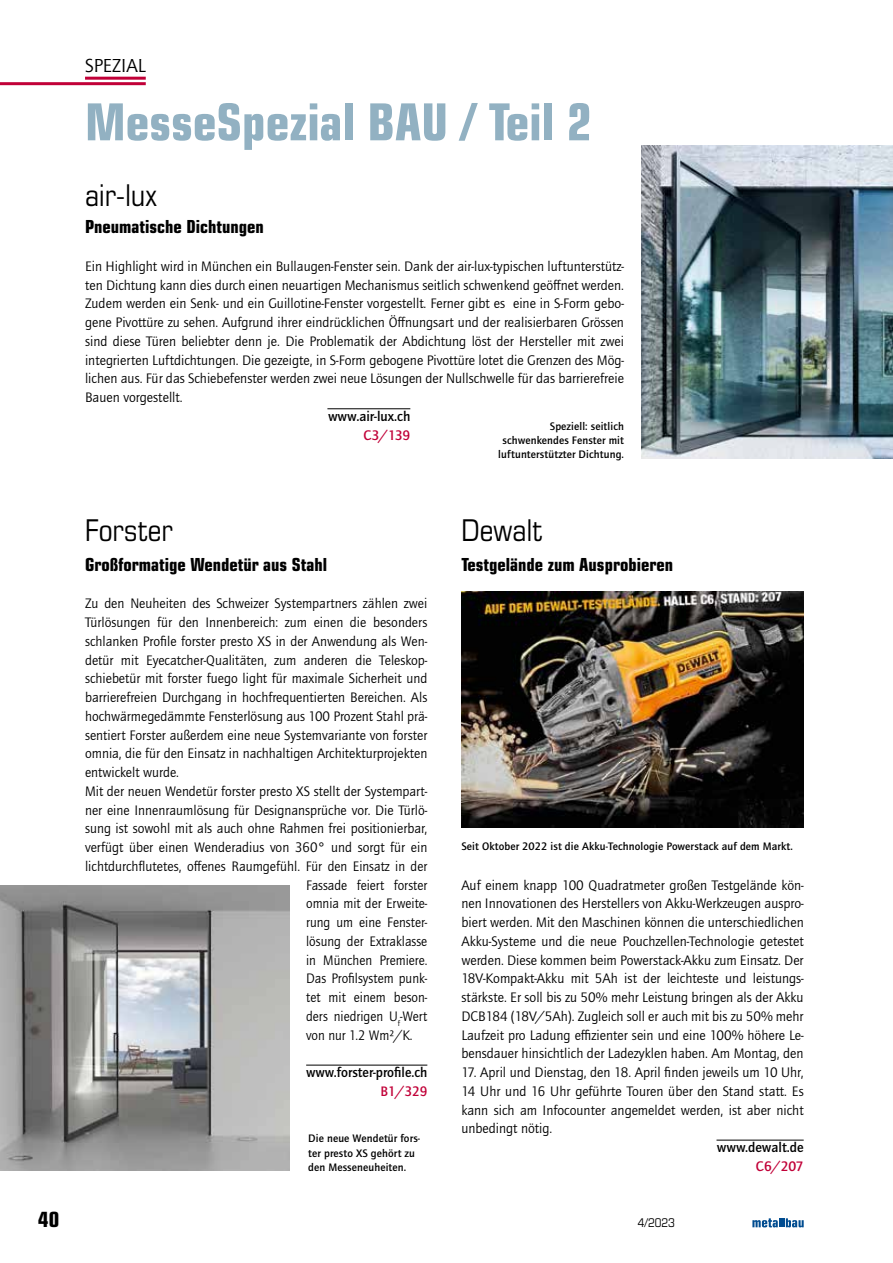
<style>
.page{position:relative;width:893px;height:1263px;background:#fff}
.page>*{position:absolute;margin:0;border:0;box-sizing:border-box;transform-origin:0 0}
.t1{font:700 condensed 51px "Eurostile LT Std";color:#92b1c2}
.t2{font:condensed 30px "Eurostile LT Std";color:#000}
.t3{font:700 condensed 21px "Eurostile LT Std";color:#000}
.t4{font:19.5px "Quay Sans ITC Std";color:#000}
.t5{font:700 condensed 18px "Eurostile LT Std";color:#000}
.t6{font:14.25px/18.8px "Quay Sans ITC Std";color:#000;text-align:justify}
.t7{font:14.25px "Quay Sans ITC Std";color:#000;scale:.96 1}
.t8{font:500 14.25px "Quay Sans ITC Std";color:#000}
.t9{font:500 14.25px "Quay Sans ITC Std";color:#c10038}
.t10{font:condensed 12px "Eurostile LT Std";color:#000}
.t11{font:500 11.25px/14.2px "Quay Sans ITC Std";letter-spacing:.01em;color:#000}
</style>
<div class="page">
<hr style="left:0;top:82px;width:146px;height:3px;background:#c10038">
<hr style="left:85px;top:77px;width:61px;height:3px;background:#c10038">
<svg style="left:752px;top:1218px;width:52px;height:9px"></svg>
<hr style="left:306px;top:1065px;width:121px;height:1px;background:#000">
<img style="left:0;top:885px;width:289px;height:286px">
<hr style="left:327px;top:408px;width:83px;height:1px;background:#000">
<img style="left:641px;top:146px;width:252px;height:312px">
<hr style="left:716px;top:1140px;width:88px;height:1px;background:#000">
<img style="left:461px;top:591px;width:343px;height:237px">
<h3 class="t3" style="left:38px;top:1206px;width:22px">40</h3>
<h3 class="t4" style="left:85px;top:55px;width:62px">SPEZIAL</h3>
<h1 class="t1" style="left:85px;top:91px;width:509px">MesseSpezial BAU / Teil 2</h1>
<h2 class="t2" style="left:85px;top:177px;width:74px">air-lux</h2>
<p class="t5" style="left:85px;top:216px;width:180px">Pneumatische Dichtungen</p>
<p class="t6" style="left:85px;top:257px;width:541px">Ein Highlight wird in München ein Bullaugen-Fenster sein. Dank der air-lux-typischen luftunterstütz&shy;ten Dichtung kann dies durch einen neuartigen Mechanismus seitlich schwenkend geöffnet werden.<br>Zudem werden ein Senk- und ein Guillotine-Fenster vorgestellt. Ferner gibt es eine in S-Form gebo&shy;gene Pivottüre zu sehen. Aufgrund ihrer eindrücklichen Öffnungsart und der realisierbaren Grössen sind diese Türen beliebter denn je. Die Problematik der Abdichtung löst der Hersteller mit zwei integrierten Luftdichtungen. Die gezeigte, in S-Form gebogene Pivottüre lotet die Grenzen des Mög&shy;lichen aus. Für das Schiebefenster werden zwei neue Lösungen der Nullschwelle für das barrierefreie Bauen vorgestellt.</p>
<p class="t8" style="left:328px;top:408px;width:84px">www.air-lux.ch</p>
<p class="t9" style="left:363px;top:427px;width:48px">C3/139</p>
<p class="t11" style="left:498px;top:419px;width:127px;text-align:right">Speziell: seitlich schwenkendes Fenster mit luftunterstützter Dichtung.</p>
<h2 class="t2" style="left:85px;top:512px;width:89px">Forster</h2>
<p class="t5" style="left:85px;top:553px;width:244px">Großformatige Wendetür aus Stahl</p>
<p class="t6" style="left:85px;top:594px;width:344px">Zu den Neuheiten des Schweizer Systempartners zählen zwei</p>
<p class="t6" style="left:85px;top:613px;width:344px">Türlösungen für den Innenbereich: zum einen die besonders</p>
<p class="t6" style="left:85px;top:632px;width:344px">schlanken Profile forster presto XS in der Anwendung als Wen-</p>
<p class="t6" style="left:85px;top:651px;width:344px">detür mit Eyecatcher-Qualitäten, zum anderen die Teleskop-</p>
<p class="t6" style="left:85px;top:669px;width:344px">schiebetür mit forster fuego light für maximale Sicherheit und</p>
<p class="t6" style="left:85px;top:688px;width:344px">barrierefreien Durchgang in hochfrequentierten Bereichen. Als</p>
<p class="t6" style="left:85px;top:707px;width:344px">hochwärmegedämmte Fensterlösung aus 100 Prozent Stahl prä-</p>
<p class="t6" style="left:85px;top:726px;width:344px">sentiert Forster außerdem eine neue Systemvariante von forster</p>
<p class="t6" style="left:85px;top:744px;width:344px">omnia, die für den Einsatz in nachhaltigen Architekturprojekten</p>
<p class="t6" style="left:85px;top:763px;width:95px">entwickelt wurde.</p>
<p class="t6" style="left:85px;top:782px;width:344px">Mit der neuen Wendetür forster presto XS stellt der Systempart-</p>
<p class="t6" style="left:85px;top:801px;width:344px">ner eine Innenraumlösung für Designansprüche vor. Die Türlö-</p>
<p class="t6" style="left:85px;top:819px;width:344px">sung ist sowohl mit als auch ohne Rahmen frei positionierbar,</p>
<p class="t6" style="left:85px;top:838px;width:344px">verfügt über einen Wenderadius von 360° und sorgt für ein</p>
<p class="t6" style="left:85px;top:857px;width:344px">lichtdurchflutetes, offenes Raumgefühl. Für den Einsatz in der</p>
<p class="t7" style="left:306px;top:877px;width:128px">Fassade feiert forster</p>
<p class="t7" style="left:306px;top:896px;width:128px">omnia mit der Erweite-</p>
<p class="t7" style="left:306px;top:915px;width:128px">rung um eine Fenster-</p>
<p class="t7" style="left:306px;top:933px;width:128px">lösung der Extraklasse</p>
<p class="t7" style="left:306px;top:952px;width:128px">in München Premiere.</p>
<p class="t7" style="left:306px;top:971px;width:128px">Das Profilsystem punk-</p>
<p class="t7" style="left:306px;top:990px;width:128px">tet mit einem beson-</p>
<p class="t7" style="left:306px;top:1008px;width:128px">ders niedrigen U<sub>f</sub>-Wert</p>
<p class="t7" style="left:306px;top:1027px;width:112px">von nur 1.2 Wm²/K.</p>
<p class="t8" style="left:306px;top:1064px;width:123px">www.forster-profile.ch</p>
<p class="t9" style="left:380px;top:1083px;width:48px">B1/329</p>
<p class="t11" style="left:308px;top:1132px;width:113px">Die neue Wendetür fors&shy;ter presto XS gehört zu den Messeneuheiten.</p>
<h2 class="t2" style="left:461px;top:512px;width:83px">Dewalt</h2>
<p class="t5" style="left:461px;top:553px;width:213px">Testgelände zum Ausprobieren</p>
<p class="t11" style="left:461px;top:839px;width:333px">Seit Oktober 2022 ist die Akku-Technologie Powerstack auf dem Markt.</p>
<p class="t6" style="left:461px;top:876px;width:344px">Auf einem knapp 100 Quadratmeter großen Testgelände kön&shy;nen Innovationen des Herstellers von Akku-Werkzeugen auspro&shy;biert werden. Mit den Maschinen können die unterschiedlichen Akku-Systeme und die neue Pouchzellen-Technologie getestet werden. Diese kommen beim Powerstack-Akku zum Einsatz. Der 18V-Kompakt-Akku mit 5Ah ist der leichteste und leistungs&shy;stärkste. Er soll bis zu 50% mehr Leistung bringen als der Akku DCB184 (18V/5Ah). Zugleich soll er auch mit bis zu 50% mehr Laufzeit pro Ladung effizienter sein und eine 100% höhere Le&shy;bensdauer hinsichtlich der Ladezyklen haben. Am Montag, den</p>
<p class="t6" style="left:461px;top:1063px;width:344px">17. April und Dienstag, den 18. April finden jeweils um 10 Uhr, 14 Uhr und 16 Uhr geführte Touren über den Stand statt. Es kann sich am Infocounter angemeldet werden, ist aber nicht unbedingt nötig.</p>
<p class="t8" style="left:717px;top:1139px;width:88px">www.dewalt.de</p>
<p class="t9" style="left:756px;top:1158px;width:49px">C6/207</p>
<p class="t10" style="left:638px;top:1216px;width:38px">4/2023</p>
</div>
